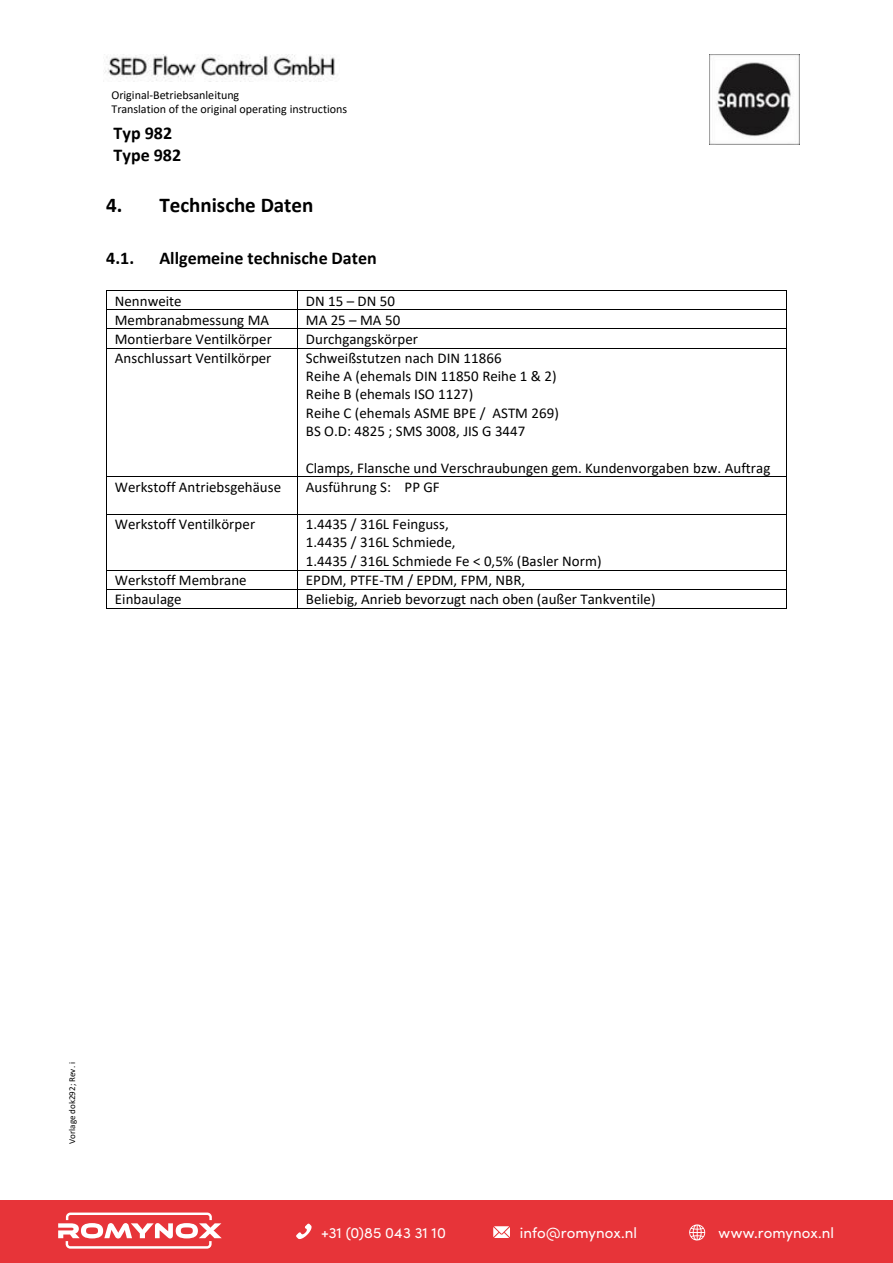
<style>
.page{position:relative;width:893px;height:1263px;background:#fff}
.page>*{position:absolute;margin:0;border:0;box-sizing:border-box;transform-origin:0 0}
.t1{font:700 21px "Calibri";color:#000}
.t2{font:700 18px/22px "Calibri";color:#000}
.t3{font:15px/18.3px "Calibri";color:#000}
.t4{font:15px "Sofia Pro";letter-spacing:.005em;color:#fff}
.t5{font:12px/14.5px "Calibri";letter-spacing:-.005em;color:#000}
.t6{font:9px "Calibri";color:#000}
</style>
<div class="page">
<img style="left:104px;top:55px;width:231px;height:26px">
<img style="left:709px;top:55px;width:90px;height:89px">
<hr style="left:107px;top:290px;width:190px;height:1px;background:#000">
<hr style="left:298px;top:290px;width:488px;height:1px;background:#000">
<hr style="left:107px;top:309px;width:190px;height:1px;background:#000">
<hr style="left:298px;top:309px;width:488px;height:1px;background:#000">
<hr style="left:107px;top:329px;width:190px;height:1px;background:#000">
<hr style="left:298px;top:329px;width:488px;height:1px;background:#000">
<svg style="left:106px;top:290px;width:1px;height:58px"></svg>
<hr style="left:107px;top:348px;width:190px;height:1px;background:#000">
<svg style="left:297px;top:290px;width:1px;height:58px"></svg>
<hr style="left:298px;top:348px;width:488px;height:1px;background:#000">
<svg style="left:786px;top:290px;width:1px;height:58px"></svg>
<hr style="left:106px;top:348px;width:1px;height:129px;background:#000">
<hr style="left:297px;top:348px;width:1px;height:129px;background:#000">
<hr style="left:786px;top:348px;width:1px;height:129px;background:#000">
<hr style="left:107px;top:477px;width:190px;height:1px;background:#000">
<hr style="left:298px;top:477px;width:488px;height:1px;background:#000">
<hr style="left:106px;top:477px;width:1px;height:37px;background:#000">
<hr style="left:297px;top:477px;width:1px;height:37px;background:#000">
<hr style="left:786px;top:477px;width:1px;height:37px;background:#000">
<hr style="left:107px;top:514px;width:190px;height:1px;background:#000">
<hr style="left:298px;top:514px;width:488px;height:1px;background:#000">
<hr style="left:106px;top:515px;width:1px;height:55px;background:#000">
<hr style="left:297px;top:515px;width:1px;height:55px;background:#000">
<hr style="left:786px;top:515px;width:1px;height:55px;background:#000">
<hr style="left:107px;top:570px;width:190px;height:1px;background:#000">
<hr style="left:298px;top:570px;width:488px;height:1px;background:#000">
<hr style="left:107px;top:589px;width:190px;height:1px;background:#000">
<hr style="left:298px;top:589px;width:488px;height:1px;background:#000">
<svg style="left:106px;top:570px;width:1px;height:39px"></svg>
<hr style="left:107px;top:608px;width:190px;height:1px;background:#000">
<svg style="left:297px;top:570px;width:1px;height:39px"></svg>
<hr style="left:298px;top:608px;width:488px;height:1px;background:#000">
<svg style="left:786px;top:570px;width:1px;height:39px"></svg>
<div style="left:0;top:1199px;width:893px;height:64px;background:#e73439"></div>
<svg style="left:58px;top:1212px;width:164px;height:36px"></svg>
<svg style="left:689px;top:1224px;width:16px;height:17px"></svg>
<svg style="left:493px;top:1226px;width:17px;height:12px"></svg>
<svg style="left:296px;top:1223px;width:16px;height:16px"></svg>
<p class="t5" style="left:111px;top:87px;width:237px">Original-Betriebsanleitung<br>Translation of the original operating instructions</p>
<p class="t2" style="left:114px;top:122px;width:69px">Typ 982<br>Type 982</p>
<h1 class="t1" style="left:106px;top:190px;width:209px">4. Technische Daten</h1>
<p class="t2" style="left:106px;top:247px;width:30px">4.1.</p>
<p class="t2" style="left:159px;top:247px;width:219px">Allgemeine technische Daten</p>
<p class="t3" style="left:115px;top:291px;width:68px">Nennweite</p>
<p class="t3" style="left:306px;top:291px;width:91px">DN 15 – DN 50</p>
<p class="t3" style="left:115px;top:310px;width:156px">Membranabmessung MA</p>
<p class="t3" style="left:306px;top:310px;width:96px">MA 25 – MA 50</p>
<p class="t3" style="left:115px;top:329px;width:159px">Montierbare Ventilkörper</p>
<p class="t3" style="left:306px;top:329px;width:114px">Durchgangskörper</p>
<p class="t3" style="left:115px;top:348px;width:158px">Anschlussart Ventilkörper</p>
<p class="t3" style="left:306px;top:348px;width:254px">Schweißstutzen nach DIN 11866<br>Reihe A (ehemals DIN 11850 Reihe 1 &amp; 2)<br>Reihe B (ehemals ISO 1127)<br>Reihe C (ehemals ASME BPE / ASTM 269)<br>BS O.D: 4825 ; SMS 3008, JIS G 3447</p>
<p class="t3" style="left:306px;top:458px;width:466px">Clamps, Flansche und Verschraubungen gem. Kundenvorgaben bzw. Auftrag</p>
<p class="t3" style="left:115px;top:477px;width:168px">Werkstoff Antriebsgehäuse</p>
<p class="t3" style="left:306px;top:477px;width:135px">Ausführung S: PP GF</p>
<p class="t3" style="left:115px;top:514px;width:142px">Werkstoff Ventilkörper</p>
<p class="t3" style="left:306px;top:514px;width:297px">1.4435 / 316L Feinguss,<br>1.4435 / 316L Schmiede,<br>1.4435 / 316L Schmiede Fe &lt; 0,5% (Basler Norm)</p>
<p class="t3" style="left:115px;top:570px;width:133px">Werkstoff Membrane</p>
<p class="t3" style="left:306px;top:570px;width:221px">EPDM, PTFE-TM / EPDM, FPM, NBR,</p>
<p class="t3" style="left:115px;top:589px;width:68px">Einbaulage</p>
<p class="t3" style="left:306px;top:589px;width:351px">Beliebig, Anrieb bevorzugt nach oben (außer Tankventile)</p>
<p class="t6" style="left:66px;top:1144px;width:83px;rotate:-90deg">Vorlage dok292; Rev. i</p>
<p class="t4" style="left:321px;top:1221px;width:126px">+31 (0)85 043 31 10</p>
<p class="t4" style="left:520px;top:1221px;width:119px">info@romynox.nl</p>
<p class="t4" style="left:718px;top:1221px;width:117px">www.romynox.nl</p>
</div>
